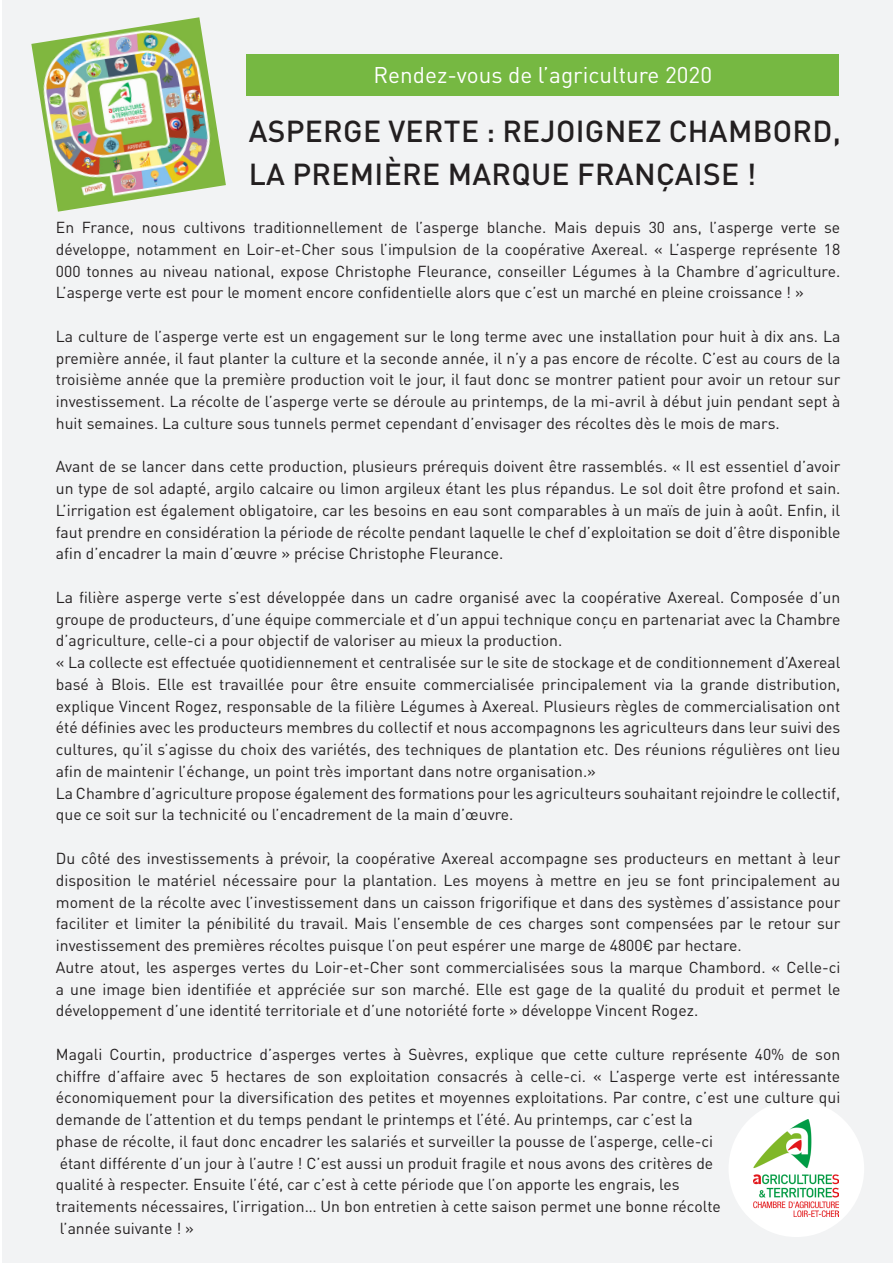
<style>
.page{position:relative;width:893px;height:1263px;background:#fff}
.page>*{position:absolute;margin:0;border:0;box-sizing:border-box;transform-origin:0 0}
.t1{font:500 30px/43.5px "DIN Pro";letter-spacing:.01em;color:#231f20}
.t2{font:22.5px "DIN Pro";color:#fff}
.t3{font:15.75px/21.8px "DIN Pro";color:#231f20;text-align:justify}
</style>
<div class="page">
<div style="left:2px;top:0;width:891px;height:1263px;background:#f2f3f4"></div>
<div style="left:728px;top:1100px;width:136px;height:137px;background:#fff;border-radius:50%"></div>
<img style="left:753px;top:1119px;width:85px;height:97px">
<img style="left:31px;top:17px;width:195px;height:195px">
<div style="left:247px;top:54px;width:592px;height:42px;background:#76b842"></div>
<h2 class="t2" style="left:373px;top:60px;width:340px">Rendez-vous de l’agriculture 2020</h2>
<p class="t1" style="left:249px;top:108px;width:594px">ASPERGE VERTE : REJOIGNEZ CHAMBORD,<br>LA PREMIÈRE MARQUE FRANÇAISE !</p>
<p class="t3" style="left:56px;top:216px;width:786px">En France, nous cultivons traditionnellement de l’asperge blanche. Mais depuis 30 ans, l’asperge verte se développe, notamment en Loir-et-Cher sous l’impulsion de la coopérative Axereal. « L’asperge représente 18<br>000 tonnes au niveau national, expose Christophe Fleurance, conseiller Légumes à la Chambre d’agriculture.<br>L’asperge verte est pour le moment encore confidentielle alors que c’est un marché en pleine croissance ! »</p>
<p class="t3" style="left:56px;top:325px;width:786px">La culture de l’asperge verte est un engagement sur le long terme avec une installation pour huit à dix ans. La première année, il faut planter la culture et la seconde année, il n’y a pas encore de récolte. C’est au cours de la troisième année que la première production voit le jour, il faut donc se montrer patient pour avoir un retour sur investissement. La récolte de l’asperge verte se déroule au printemps, de la mi-avril à début juin pendant sept à huit semaines. La culture sous tunnels permet cependant d’envisager des récoltes dès le mois de mars.</p>
<p class="t3" style="left:56px;top:455px;width:786px">Avant de se lancer dans cette production, plusieurs prérequis doivent être rassemblés. « Il est essentiel d’avoir un type de sol adapté, argilo calcaire ou limon argileux étant les plus répandus. Le sol doit être profond et sain.<br>L’irrigation est également obligatoire, car les besoins en eau sont comparables à un maïs de juin à août. Enfin, il faut prendre en considération la période de récolte pendant laquelle le chef d’exploitation se doit d’être disponible afin d’encadrer la main d’œuvre » précise Christophe Fleurance.</p>
<p class="t3" style="left:56px;top:586px;width:786px">La filière asperge verte s’est développée dans un cadre organisé avec la coopérative Axereal. Composée d’un groupe de producteurs, d’une équipe commerciale et d’un appui technique conçu en partenariat avec la Chambre d’agriculture, celle-ci a pour objectif de valoriser au mieux la production.</p>
<p class="t3" style="left:56px;top:651px;width:786px">« La collecte est effectuée quotidiennement et centralisée sur le site de stockage et de conditionnement d’Axereal basé à Blois. Elle est travaillée pour être ensuite commercialisée principalement via la grande distribution, explique Vincent Rogez, responsable de la filière Légumes à Axereal. Plusieurs règles de commercialisation ont été définies avec les producteurs membres du collectif et nous accompagnons les agriculteurs dans leur suivi des cultures, qu’il s’agisse du choix des variétés, des techniques de plantation etc. Des réunions régulières ont lieu afin de maintenir l’échange, un point très important dans notre organisation.»</p>
<p class="t3" style="left:56px;top:781px;width:786px">La Chambre d’agriculture propose également des formations pour les agriculteurs souhaitant rejoindre le collectif, que ce soit sur la technicité ou l’encadrement de la main d’œuvre.</p>
<p class="t3" style="left:56px;top:847px;width:786px">Du côté des investissements à prévoir, la coopérative Axereal accompagne ses producteurs en mettant à leur disposition le matériel nécessaire pour la plantation. Les moyens à mettre en jeu se font principalement au moment de la récolte avec l’investissement dans un caisson frigorifique et dans des systèmes d’assistance pour faciliter et limiter la pénibilité du travail. Mais l’ensemble de ces charges sont compensées par le retour sur investissement des premières récoltes puisque l’on peut espérer une marge de 4800€ par hectare.</p>
<p class="t3" style="left:56px;top:955px;width:786px">Autre atout, les asperges vertes du Loir-et-Cher sont commercialisées sous la marque Chambord. « Celle-ci a une image bien identifiée et appréciée sur son marché. Elle est gage de la qualité du produit et permet le développement d’une identité territoriale et d’une notoriété forte » développe Vincent Rogez.</p>
<p class="t3" style="left:56px;top:1042px;width:786px">Magali Courtin, productrice d’asperges vertes à Suèvres, explique que cette culture représente 40% de son chiffre d’affaire avec 5 hectares de son exploitation consacrés à celle-ci. « L’asperge verte est intéressante économiquement pour la diversification des petites et moyennes exploitations. Par contre, c’est une culture qui demande de l’attention et du temps pendant le printemps et l’été. Au printemps, car c’est la</p>
<p class="t3" style="left:56px;top:1129px;width:659px">phase de récolte, il faut donc encadrer les salariés et surveiller la pousse de l’asperge, celle-ci</p>
<p class="t3" style="left:60px;top:1151px;width:655px">étant différente d’un jour à l’autre ! C’est aussi un produit fragile et nous avons des critères de</p>
<p class="t3" style="left:56px;top:1173px;width:625px">qualité à respecter. Ensuite l’été, car c’est à cette période que l’on apporte les engrais, les</p>
<p class="t3" style="left:56px;top:1195px;width:666px">traitements nécessaires, l’irrigation… Un bon entretien à cette saison permet une bonne récolte</p>
<p class="t3" style="left:60px;top:1216px;width:136px">l’année suivante ! »</p>
</div>
